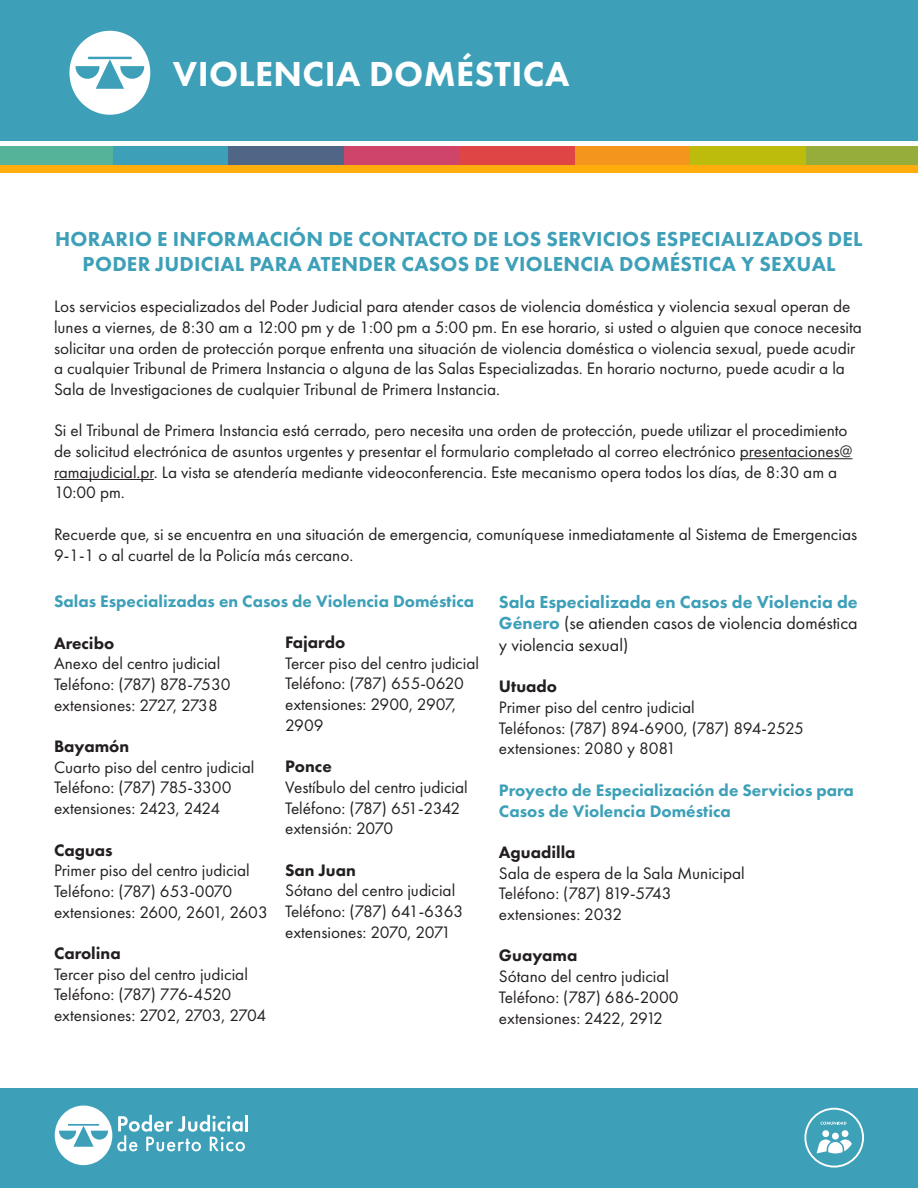
<style>
.page{position:relative;width:918px;height:1188px;background:#fff}
.page>*{position:absolute;margin:0;border:0;box-sizing:border-box;transform-origin:0 0}
.t1{font:800 36px "Futura PT";letter-spacing:.01em;color:#fff}
.t2{font:800 21px/25.2px "Futura PT";letter-spacing:.01em;color:#3da0b8;text-align:center}
.t3{font:18px/21.6px "Futura PT";color:#231f20;text-align:justify}
.t4{font:17.25px/20.7px "Futura PT";color:#231f20}
.t5{font:800 17.25px/20.7px "Futura PT";color:#3da0b8}
.s1{font-weight:800}
.s2{font-weight:800;color:#3da0b8}
</style>
<div class="page">
<div style="left:0;top:0;width:918px;height:140px;background:#3da0b8"></div>
<div style="left:806px;top:147px;width:112px;height:21px;background:#97ad3b"></div>
<div style="left:690px;top:147px;width:116px;height:21px;background:#bdbc0c"></div>
<div style="left:575px;top:147px;width:115px;height:21px;background:#f4951e"></div>
<div style="left:459px;top:147px;width:116px;height:21px;background:#e04546"></div>
<div style="left:343px;top:147px;width:116px;height:21px;background:#cf4469"></div>
<div style="left:228px;top:147px;width:115px;height:21px;background:#4f6686"></div>
<div style="left:112px;top:147px;width:116px;height:21px;background:#3da0b8"></div>
<div style="left:0;top:147px;width:112px;height:21px;background:#55b39a"></div>
<div style="left:0;top:165px;width:918px;height:8px;background:#ffad0d"></div>
<svg style="left:69px;top:31px;width:81px;height:84px"></svg>
<div style="left:0;top:1089px;width:918px;height:99px;background:#3da0b8"></div>
<hr style="left:740px;top:458px;width:113px;height:1px;background:#231f20">
<hr style="left:54px;top:479px;width:100px;height:1px;background:#231f20">
<svg style="left:55px;top:1105px;width:190px;height:60px"></svg>
<hr style="left:245px;top:1115px;width:3px;height:16px;background:#fff">
<svg style="left:804px;top:1108px;width:60px;height:60px"></svg>
<h1 class="t1" style="left:173px;top:51px;width:398px">VIOLENCIA DOMÉSTICA</h1>
<h2 class="t2" style="left:55px;top:226px;width:809px">HORARIO E INFORMACIÓN DE CONTACTO DE LOS SERVICIOS ESPECIALIZADOS DEL<br>PODER JUDICIAL PARA ATENDER CASOS DE VIOLENCIA DOMÉSTICA Y SEXUAL</h2>
<p class="t4" style="left:54px;top:296px;width:809px">Los servicios especializados del Poder Judicial para atender casos de violencia doméstica y violencia sexual operan de lunes a viernes, de 8:30 am a 12:00 pm y de 1:00 pm a 5:00 pm. En ese horario, si usted o alguien que conoce necesita solicitar una orden de protección porque enfrenta una situación de violencia doméstica o violencia sexual, puede acudir a cualquier Tribunal de Primera Instancia o alguna de las Salas Especializadas. En horario nocturno, puede acudir a la Sala de Investigaciones de cualquier Tribunal de Primera Instancia.</p>
<p class="t4" style="left:54px;top:420px;width:800px">Si el Tribunal de Primera Instancia está cerrado, pero necesita una orden de protección, puede utilizar el procedimiento de solicitud electrónica de asuntos urgentes y presentar el formulario completado al correo electrónico presentaciones@ ramajudicial.pr. La vista se atendería mediante videoconferencia. Este mecanismo opera todos los días, de 8:30 am a 10:00 pm.</p>
<p class="t4" style="left:54px;top:524px;width:805px">Recuerde que, si se encuentra en una situación de emergencia, comuníquese inmediatamente al Sistema de Emergencias<br>9-1-1 o al cuartel de la Policía más cercano.</p>
<h3 class="t5" style="left:54px;top:591px;width:422px">Salas Especializadas en Casos de Violencia Doméstica</h3>
<p class="t4" style="left:54px;top:632px;width:178px"><span class="s1">Arecibo<br></span>Anexo del centro judicial<br>Teléfono: (787) 878-7530 extensiones: 2727, 2738</p>
<p class="t4" style="left:54px;top:736px;width:202px"><span class="s1">Bayamón<br></span>Cuarto piso del centro judicial<br>Teléfono: (787) 785-3300 extensiones: 2423, 2424</p>
<p class="t4" style="left:54px;top:839px;width:215px"><span class="s1">Caguas<br></span>Primer piso del centro judicial<br>Teléfono: (787) 653-0070 extensiones: 2600, 2601, 2603</p>
<p class="t4" style="left:54px;top:943px;width:214px"><span class="s1">Carolina<br></span>Tercer piso del centro judicial<br>Teléfono: (787) 776-4520 extensiones: 2702, 2703, 2704</p>
<h3 class="t3" style="left:499px;top:591px;width:360px"><span class="s2">Sala Especializada en Casos de Violencia de Género</span> (se atienden casos de violencia doméstica y violencia sexual)</h3>
<p class="t4" style="left:499px;top:676px;width:307px"><span class="s1">Utuado<br></span>Primer piso del centro judicial<br>Teléfonos: (787) 894-6900, (787) 894-2525 extensiones: 2080 y 8081</p>
<h3 class="t5" style="left:499px;top:779px;width:356px">Proyecto de Especialización de Servicios para<br>Casos de Violencia Doméstica</h3>
<p class="t4" style="left:499px;top:842px;width:247px"><span class="s1">Aguadilla<br></span>Sala de espera de la Sala Municipal<br>Teléfono: (787) 819-5743 extensiones: 2032</p>
<p class="t4" style="left:499px;top:945px;width:181px"><span class="s1">Guayama<br></span>Sótano del centro judicial<br>Teléfono: (787) 686-2000 extensiones: 2422, 2912</p>
<p class="t4" style="left:285px;top:632px;width:195px"><span class="s1">Fajardo<br></span>Tercer piso del centro judicial<br>Teléfono: (787) 655-0620 extensiones: 2900, 2907,<br>2909</p>
<p class="t4" style="left:285px;top:756px;width:184px"><span class="s1">Ponce<br></span>Vestíbulo del centro judicial<br>Teléfono: (787) 651-2342 extensión: 2070</p>
<p class="t4" style="left:285px;top:860px;width:180px"><span class="s1">San Juan<br></span>Sótano del centro judicial<br>Teléfono: (787) 641-6363 extensiones: 2070, 2071</p>
</div>
